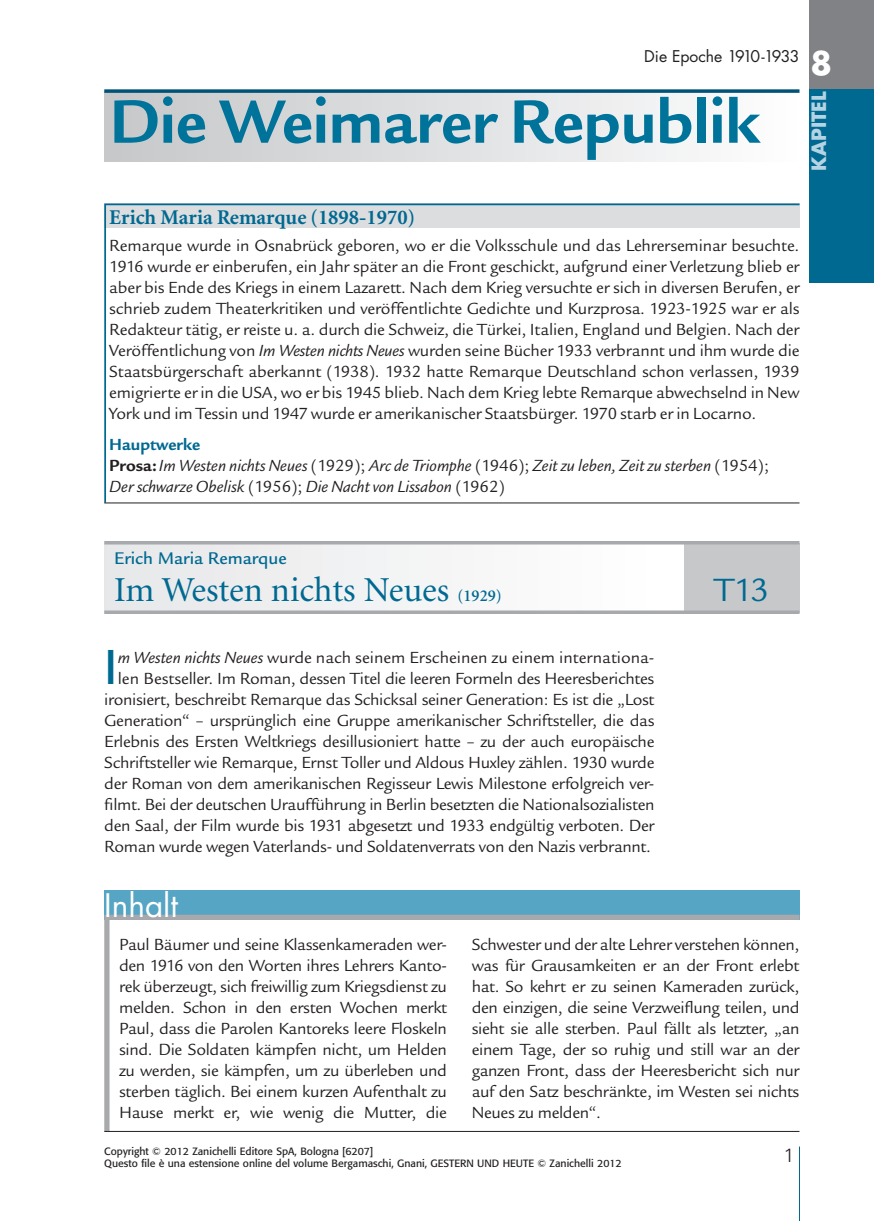
<style>
.page{position:relative;width:874px;height:1221px;background:#fff}
.page>*{position:absolute;margin:0;border:0;box-sizing:border-box;transform-origin:0 0}
.t1{font:700 66.5px "Legacy San ITC";color:#00739a}
.t2{font:500 45.32px "Futura";color:#006991}
.t3{font:35px "Minion";color:#006991}
.t4{font:35px "Legacy San ITC";color:#006991}
.t5{font:31.5px "Futura";color:#fff}
.t6{font:700 31.5px "Futura";color:#fff}
.t7{font:700 21px "Minion";color:#006991}
.t8{font:700 19.25px "Futura";color:#b4d4e4}
.t9{font:300 19.25px "Univers";color:#231f20}
.t10{font:500 18.38px "Legacy Sans";color:#006991}
.t11{font:17.5px/21px "Legacy San ITC";letter-spacing:-.02em;color:#231f20;text-align:justify}
.t12{font:italic 17.5px/21px "Legacy San ITC";color:#231f20}
.t13{font:15.75px "Futura";color:#231f20}
.t14{font:10.5px/12.2px "Formata";color:#231f20}
.s1{font-style:italic}
.s2{font-weight:700;font-style:normal;color:#006991}
.s3{font-weight:700;font-style:normal}
.s4{font-style:normal}
.s5{font-weight:600;font-size:16.62px}
</style>
<div class="page">
<div style="left:809px;top:0;width:64px;height:94px;background:#808285"></div>
<div style="left:809px;top:89px;width:64px;height:194px;background:#006991"></div>
<hr style="left:798px;top:1146px;width:1px;height:74px;background:#006991">
<div style="left:104px;top:92px;width:695px;height:69px;background:linear-gradient(to right,#c5c7c9,#fdfdfe)"></div>
<svg style="left:104px;top:89px;width:695px;height:4px;background:#1e6685"></svg>
<div style="left:104px;top:890px;width:695px;height:29px;background:#56a5c4"></div>
<svg style="left:104px;top:912px;width:696px;height:220px"></svg>
<hr style="left:104px;top:1131px;width:695px;height:1px;background:#231f20">
<div style="left:684px;top:543px;width:115px;height:69px;background:#c7c8ca"></div>
<div style="left:104px;top:543px;width:550px;height:70px;background:#f2f3f4"></div>
<hr style="left:104px;top:541px;width:695px;height:3px;background:#a8a9ad">
<svg style="left:104px;top:610px;width:695px;height:4px;background:#b0b1b4"></svg>
<svg style="left:104px;top:203px;width:696px;height:301px"></svg>
<hr style="left:104px;top:502px;width:695px;height:1px;background:#231f20">
<p class="t13" style="left:644px;top:46px;width:157px">Die Epoche 1910-1933</p>
<h1 class="t1" style="left:109px;top:83px;width:651px">Die Weimarer Republik</h1>
<h3 class="t6" style="left:810px;top:42px;width:23px">8</h3>
<p class="t8" style="left:805px;top:171px;width:80px;rotate:-90deg">Kapitel</p>
<p class="t7" style="left:109px;top:207px;width:307px">Erich Maria Remarque (1898-1970)</p>
<p class="t11" style="left:109px;top:235px;width:691px">Remarque wurde in Osnabrück geboren, wo er die Volksschule und das Lehrerseminar besuchte.<br>1916 wurde er einberufen, ein Jahr später an die Front geschickt, aufgrund einer Verletzung blieb er aber bis Ende des Kriegs in einem Lazarett. Nach dem Krieg versuchte er sich in diversen Berufen, er schrieb zudem Theaterkritiken und veröffentlichte Gedichte und Kurzprosa. 1923-1925 war er als Redakteur tätig, er reiste u. a. durch die Schweiz, die Türkei, Italien, England und Belgien. Nach der Veröffentlichung von <span class="s1">Im Westen nichts Neues</span> wurden seine Bücher 1933 verbrannt und ihm wurde die Staatsbürgerschaft aberkannt (1938). 1932 hatte Remarque Deutschland schon verlassen, 1939 emigrierte er in die USA, wo er bis 1945 blieb. Nach dem Krieg lebte Remarque abwechselnd in New York und im Tessin und 1947 wurde er amerikanischer Staatsbürger. 1970 starb er in Locarno.</p>
<p class="t12" style="left:109px;top:434px;width:661px"><span class="s2">Hauptwerke<br></span><span class="s3">Prosa:</span>Im Westen nichts Neues <span class="s4">(1929);</span> Arc de Triomphe <span class="s4">(1946);</span> Zeit zu leben, Zeit zu sterben <span class="s4">(1954);<br></span>Der schwarze Obelisk <span class="s4">(1956);</span> Die Nacht von Lissabon <span class="s4">(1962)</span></p>
<p class="t10" style="left:114px;top:548px;width:174px">Erich Maria Remarque</p>
<h3 class="t3" style="left:114px;top:572px;width:389px">Im Westen nichts Neues <span class="s5">(1929)</span></h3>
<h3 class="t4" style="left:714px;top:570px;width:56px">T13</h3>
<h2 class="t2" style="left:104px;top:636px;width:15px">I</h2>
<p class="t11" style="left:104px;top:647px;width:551px;text-align:right"><span class="s1">m Westen nichts Neues</span> wurde nach seinem Erscheinen zu einem internationa&shy;len Bestseller. Im Roman, dessen Titel die leeren Formeln des Heeresberichtes ironisiert, beschreibt Remarque das Schicksal seiner Generation: Es ist die „Lost Generation“ – ursprünglich eine Gruppe amerikanischer Schriftsteller, die das Erlebnis des Ersten Weltkriegs desillusioniert hatte – zu der auch europäische Schriftsteller wie Remarque, Ernst Toller und Aldous Huxley zählen. 1930 wurde der Roman von dem amerikanischen Regisseur Lewis Milestone erfolgreich ver&shy;filmt. Bei der deutschen Uraufführung in Berlin besetzten die Nationalsozialisten den Saal, der Film wurde bis 1931 abgesetzt und 1933 endgültig verboten. Der Roman wurde wegen Vaterlands- und Soldatenverrats von den Nazis verbrannt.</p>
<h3 class="t5" style="left:104px;top:885px;width:75px">Inhalt</h3>
<p class="t11" style="left:119px;top:933px;width:329px">Paul Bäumer und seine Klassenkameraden wer&shy;den 1916 von den Worten ihres Lehrers Kanto&shy;rek überzeugt, sich freiwillig zum Kriegsdienst zu melden. Schon in den ersten Wochen merkt Paul, dass die Parolen Kantoreks leere Floskeln sind. Die Soldaten kämpfen nicht, um Helden zu werden, sie kämpfen, um zu überleben und sterben täglich. Bei einem kurzen Aufenthalt zu Hause merkt er, wie wenig die Mutter, die</p>
<p class="t11" style="left:471px;top:933px;width:329px">Schwester und der alte Lehrer verstehen können, was für Grausamkeiten er an der Front erlebt hat. So kehrt er zu seinen Kameraden zurück, den einzigen, die seine Verzweiflung teilen, und sieht sie alle sterben. Paul fällt als letzter, „an einem Tage, der so ruhig und still war an der ganzen Front, dass der Heeresbericht sich nur auf den Satz beschränkte, im Westen sei nichts Neues zu melden“.</p>
<p class="t14" style="left:104px;top:1144px;width:518px">Copyright © 2012 Zanichelli Editore SpA, Bologna [6207]<br>Questo file è una estensione online del volume Bergamaschi, Gnani, GESTERN UND HEUTE © Zanichelli 2012</p>
<p class="t9" style="left:783px;top:1142px;width:12px">1</p>
</div>
